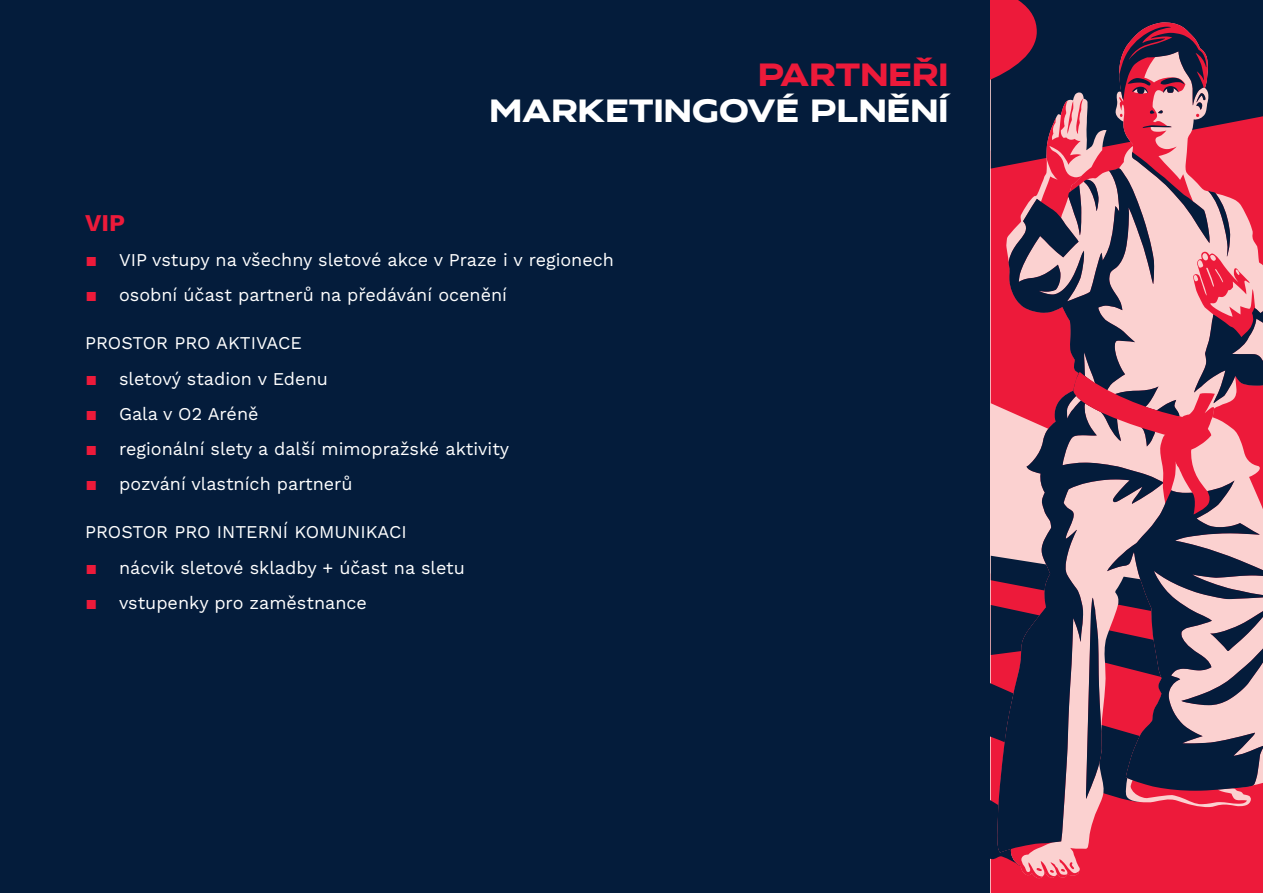
<style>
.page{position:relative;width:1263px;height:893px;background:#041c3b}
.page>*{position:absolute;margin:0;border:0;box-sizing:border-box;transform-origin:0 0}
.t1{font:700 30px "Hrot Premium";color:#fff}
.t2{font:700 30px "Hrot Premium";color:#ed1a3a}
.t3{font:700 24px "Work Sans";color:#ed1a3a}
.t4{font:18px "Work Sans";color:#fff}
.s1{color:#ed1a3a}
</style>
<div class="page">
<div style="left:991px;top:869px;width:272px;height:24px;background:#ed1a3a"></div>
<svg style="left:991px;top:0;width:45px;height:80px"></svg>
<svg style="left:997px;top:22px;width:40px;height:58px;fill:#ed1a3a"></svg>
<svg style="left:997px;top:101px;width:266px;height:777px;fill:#ed1a3a"></svg>
<svg style="left:1036px;top:859px;width:43px;height:19px"></svg>
<svg style="left:1181px;top:480px;width:82px;height:76px;fill:#fbd1d0"></svg>
<svg style="left:997px;top:168px;width:184px;height:685px"></svg>
<svg style="left:991px;top:556px;width:272px;height:242px"></svg>
<svg style="left:1067px;top:22px;width:196px;height:446px"></svg>
<h1 class="t2" style="left:758px;top:56px;width:191px">PARTNEŘI</h1>
<h1 class="t1" style="left:490px;top:92px;width:460px">MARKETINGOVÉ PLNĚNÍ</h1>
<h2 class="t3" style="left:85px;top:204px;width:42px">VIP</h2>
<p class="t4" style="left:85px;top:246px;width:530px"><span class="s1">▪</span> VIP vstupy na všechny sletové akce v Praze i v regionech</p>
<p class="t4" style="left:85px;top:282px;width:423px"><span class="s1">▪</span> osobní účast partnerů na předávání ocenění</p>
<p class="t4" style="left:85px;top:330px;width:218px">PROSTOR PRO AKTIVACE</p>
<p class="t4" style="left:85px;top:365px;width:244px"><span class="s1">▪</span> sletový stadion v Edenu</p>
<p class="t4" style="left:85px;top:400px;width:175px"><span class="s1">▪</span> Gala v O2 Aréně</p>
<p class="t4" style="left:85px;top:435px;width:426px"><span class="s1">▪</span> regionální slety a další mimopražské aktivity</p>
<p class="t4" style="left:85px;top:471px;width:269px"><span class="s1">▪</span> pozvání vlastních partnerů</p>
<p class="t4" style="left:85px;top:519px;width:323px">PROSTOR PRO INTERNÍ KOMUNIKACI</p>
<p class="t4" style="left:85px;top:554px;width:381px"><span class="s1">▪</span> nácvik sletové skladby + účast na sletu</p>
<p class="t4" style="left:85px;top:589px;width:283px"><span class="s1">▪</span> vstupenky pro zaměstnance</p>
</div>
